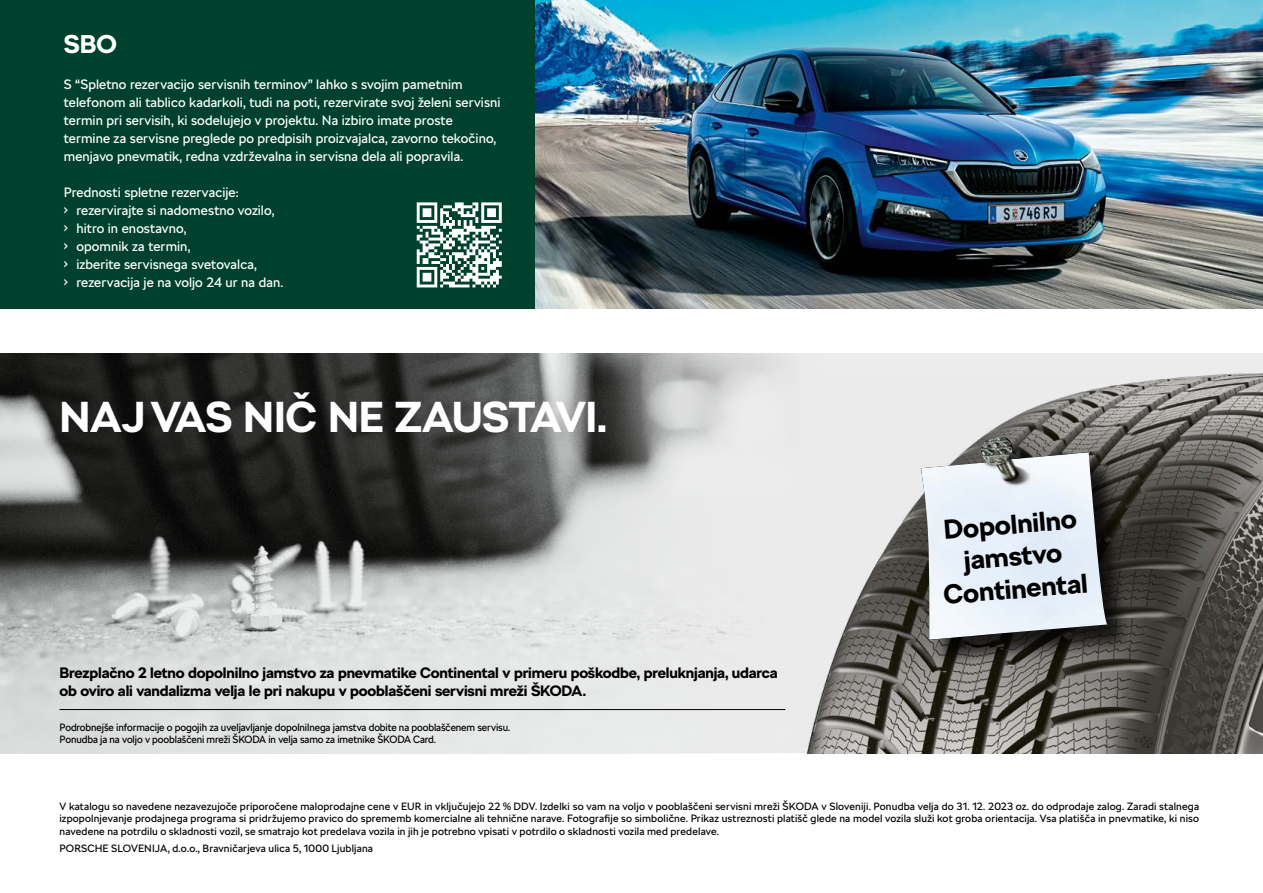
<style>
.page{position:relative;width:1263px;height:893px;background:#fff}
.page>*{position:absolute;margin:0;border:0;box-sizing:border-box;transform-origin:0 0}
.t1{font:700 42.9px "SKODA Next";letter-spacing:-.005em;color:#fff}
.t2{font:700 27px/32.4px "SKODA Next";color:#000;text-align:center}
.t3{font:700 25.5px "SKODA Next";color:#fff}
.t4{font:700 15px/18px "SKODA Next";letter-spacing:-.01em;color:#000}
.t5{font:13.5px/18px "SKODA Next";letter-spacing:.005em;color:#fff}
.t6{font:10.5px/12.6px "SKODA Next";letter-spacing:-.01em;color:#000;text-align:justify}
.t7{font:10.5px/12.6px "SKODA Next";letter-spacing:-.01em;color:#000;scale:.96 1}
.t8{font:10.5px "SKODA Next";letter-spacing:.01em;color:#000}
</style>
<div class="page">
<img style="left:535px;top:0;width:728px;height:309px">
<div style="left:0;top:0;width:535px;height:309px;background:#00412d"></div>
<svg style="left:417px;top:202px;width:85px;height:85px"></svg>
<img style="left:0;top:354px;width:819px;height:399px">
<hr style="left:60px;top:709px;width:725px;height:1px;background:#000">
<img style="left:788px;top:373px;width:475px;height:380px">
<div style="left:925px;top:441px;width:210px;height:227px;background:#000;opacity:.75"></div>
<img style="left:921px;top:437px;width:186px;height:203px">
<h3 class="t3" style="left:64px;top:29px;width:55px">SBO</h3>
<p class="t5" style="left:64px;top:76px;width:438px">S “Spletno rezervacijo servisnih terminov” lahko s svojim pametnim telefonom ali tablico kadarkoli, tudi na poti, rezervirate svoj želeni servisni termin pri servisih, ki sodelujejo v projektu. Na izbiro imate proste termine za servisne preglede po predpisih proizvajalca, zavorno tekočino, menjavo pnevmatik, redna vzdrževalna in servisna dela ali popravila.</p>
<p class="t5" style="left:64px;top:184px;width:176px">Prednosti spletne rezervacije:</p>
<p class="t5" style="left:64px;top:202px;width:212px">• rezervirajte si nadomestno vozilo,</p>
<p class="t5" style="left:64px;top:220px;width:124px">• hitro in enostavno,</p>
<p class="t5" style="left:64px;top:238px;width:128px">• opomnik za termin,</p>
<p class="t5" style="left:64px;top:256px;width:195px">• izberite servisnega svetovalca,</p>
<p class="t5" style="left:64px;top:274px;width:221px">• rezervacija je na voljo 24 ur na dan.</p>
<h1 class="t1" style="left:60px;top:391px;width:549px">NAJ VAS NIČ NE ZAUSTAVI.</h1>
<h3 class="t4" style="left:60px;top:664px;width:720px">Brezplačno 2 letno dopolnilno jamstvo za pnevmatike Continental v primeru poškodbe, preluknjanja, udarca ob oviro ali vandalizma velja le pri nakupu v pooblaščeni servisni mreži ŠKODA.</h3>
<p class="t7" style="left:60px;top:721px;width:471px">Podrobnejše informacije o pogojih za uveljavljanje dopolnilnega jamstva dobite na pooblaščenem servisu.<br>Ponudba ja na voljo v pooblaščeni mreži ŠKODA in velja samo za imetnike ŠKODA Card.</p>
<h2 class="t2" style="left:936px;top:514px;width:146px;rotate:-5deg">Dopolnilno jamstvo<br>Continental</h2>
<p class="t6" style="left:60px;top:800px;width:1141px">V katalogu so navedene nezavezujoče priporočene maloprodajne cene v EUR in vključujejo 22 % DDV. Izdelki so vam na voljo v pooblaščeni servisni mreži ŠKODA v Sloveniji. Ponudba velja do 31. 12. 2023 oz. do odprodaje zalog. Zaradi stalnega izpopolnjevanje prodajnega programa si pridržujemo pravico do sprememb komercialne ali tehnične narave. Fotografije so simbolične. Prikaz ustreznosti platišč glede na model vozila služi kot groba orientacija. Vsa platišča in pnevmatike, ki niso navedene na potrdilu o skladnosti vozil, se smatrajo kot predelava vozila in jih je potrebno vpisati v potrdilo o skladnosti vozila med predelave.</p>
<p class="t8" style="left:60px;top:842px;width:315px">PORSCHE SLOVENIJA, d.o.o., Bravničarjeva ulica 5, 1000 Ljubljana</p>
</div>
